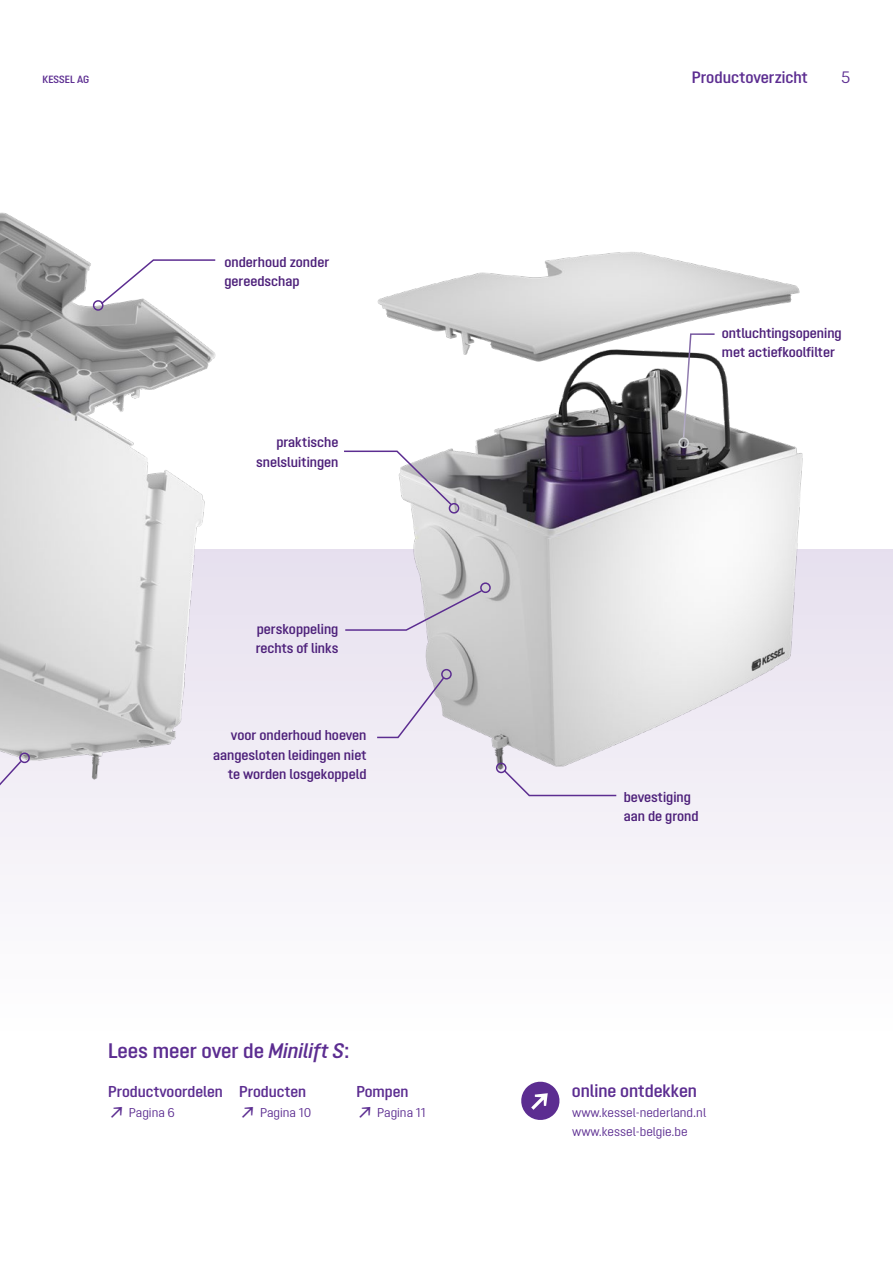
<style>
.page{position:relative;width:893px;height:1263px;background:#fff}
.page>*{position:absolute;margin:0;border:0;box-sizing:border-box;transform-origin:0 0}
.t1{font:600 21px "Opinion Pro";color:#5c2d91}
.t2{font:600 18px "Opinion Pro";color:#5c2d91}
.t3{font:600 16.5px "Opinion Pro";color:#5c2d91}
.t4{font:16.5px "Opinion Pro";color:#5c2d91}
.t5{font:600 15.75px "Opinion Pro";color:#5c2d91}
.t6{font:600 14.25px/19.5px "Opinion Pro";color:#4d207a}
.t7{font:12.75px/19.5px "Opinion Pro";color:#5c2d91}
.t8{font:600 10.5px "Opinion Pro";color:#5c2d91}
.s1{font-style:italic}
.s2{font-size:25.5px}
</style>
<div class="page">
<div style="left:0;top:549px;width:893px;height:491px;background:linear-gradient(to bottom,#e6e0ee,#fff)"></div>
<img style="left:0;top:212px;width:223px;height:588px">
<svg style="left:0;top:759px;width:23px;height:59px"></svg>
<div style="left:19px;top:752px;width:11px;height:11px;border:2px solid #5c2d91;border-radius:50%"></div>
<svg style="left:99px;top:259px;width:118px;height:47px"></svg>
<div style="left:93px;top:300px;width:10px;height:11px;border:2px solid #5c2d91;border-radius:50%"></div>
<img style="left:366px;top:252px;width:453px;height:536px">
<div style="left:678px;top:437px;width:11px;height:11px;border:2px solid #fff;border-radius:50%"></div>
<svg style="left:682px;top:333px;width:34px;height:106px"></svg>
<svg style="left:502px;top:768px;width:116px;height:29px"></svg>
<div style="left:496px;top:762px;width:11px;height:11px;border:2px solid #5c2d91;border-radius:50%"></div>
<svg style="left:344px;top:589px;width:139px;height:42px;background:#d8d3de"></svg>
<div style="left:480px;top:582px;width:11px;height:11px;border:2px solid #5c2d91;border-radius:50%"></div>
<svg style="left:344px;top:450px;width:109px;height:57px"></svg>
<div style="left:449px;top:503px;width:10px;height:11px;border:2px solid #5c2d91;border-radius:50%"></div>
<svg style="left:376px;top:676px;width:70px;height:63px;background:#e6e0ec"></svg>
<div style="left:441px;top:669px;width:11px;height:10px;border:2px solid #5c2d91;border-radius:50%"></div>
<svg style="left:521px;top:1081px;width:39px;height:39px"></svg>
<p class="t8" style="left:43px;top:74px;width:48px">KESSEL AG</p>
<p class="t3" style="left:692px;top:68px;width:118px">Productoverzicht</p>
<p class="t4" style="left:841px;top:68px;width:11px">5</p>
<p class="t6" style="left:225px;top:252px;width:106px">onderhoud zonder gereedschap</p>
<p class="t6" style="left:256px;top:432px;width:84px;text-align:right">praktische snelsluitingen</p>
<p class="t6" style="left:256px;top:619px;width:84px">perskoppeling rechts of links</p>
<p class="t6" style="left:213px;top:725px;width:155px;text-align:right">voor onderhoud hoeven aangesloten leidingen niet te worden losgekoppeld</p>
<h1 class="t1" style="left:108px;top:1039px;width:243px">Lees meer over de <span class="s1">Minilift S</span>:</h1>
<p class="t5" style="left:108px;top:1083px;width:116px">Productvoordelen</p>
<p class="t7" style="left:108px;top:1102px;width:69px"><span class="s2">↗</span> Pagina 6</p>
<p class="t5" style="left:239px;top:1083px;width:69px">Producten</p>
<p class="t7" style="left:239px;top:1102px;width:74px"><span class="s2">↗</span> Pagina 10</p>
<p class="t5" style="left:356px;top:1083px;width:54px">Pompen</p>
<p class="t7" style="left:356px;top:1102px;width:71px"><span class="s2">↗</span> Pagina 11</p>
<p class="t6" style="left:722px;top:323px;width:121px">ontluchtingsopening met actiefkoolfilter</p>
<p class="t6" style="left:624px;top:787px;width:76px">bevestiging aan de grond</p>
<p class="t2" style="left:572px;top:1081px;width:127px">online ontdekken</p>
<p class="t7" style="left:572px;top:1102px;width:135px">www.kessel-nederland.nl www.kessel-belgie.be</p>
</div>
